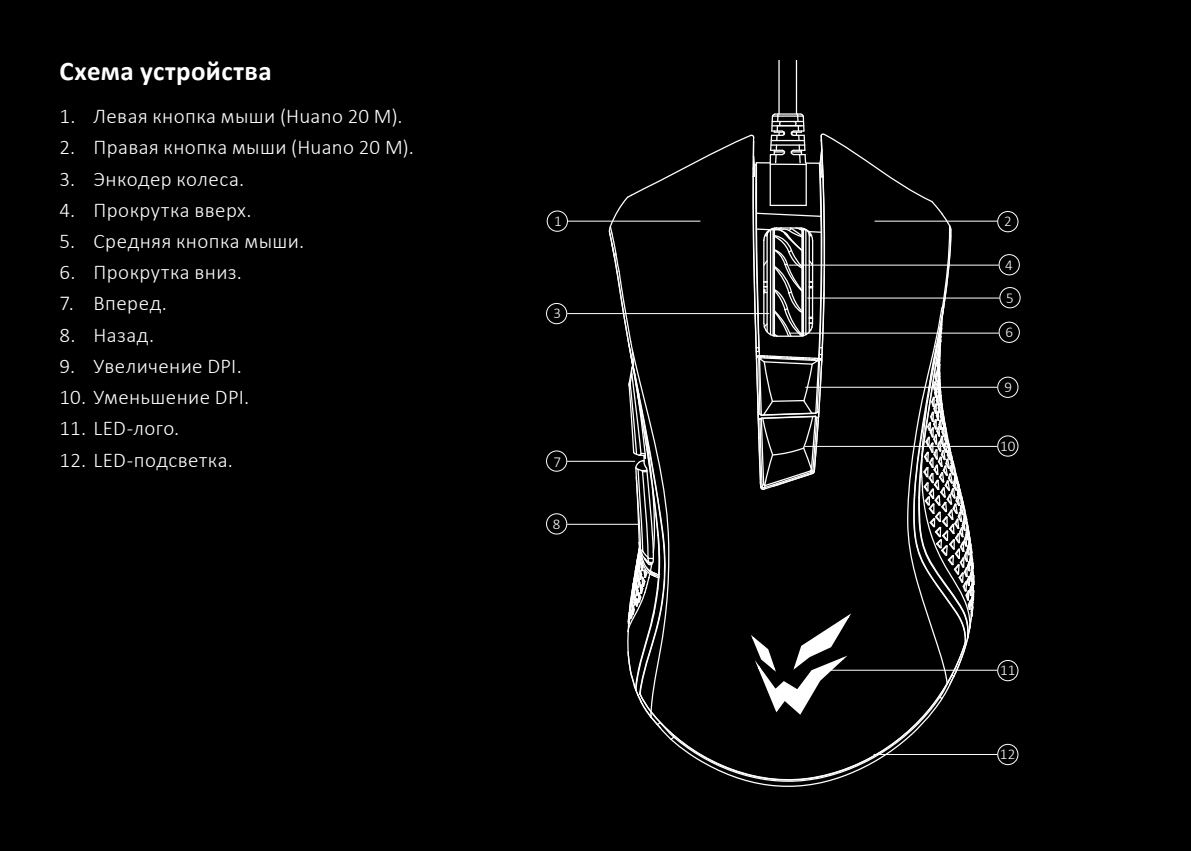
<style>
.page{position:relative;width:1191px;height:851px;background:#fff}
.page>*{position:absolute;margin:0;border:0;box-sizing:border-box;transform-origin:0 0}
.Подзаголовок{font:700 27px "Calibri";letter-spacing:.015em;color:#fff}
.t1{font:300 21px "Calibri";letter-spacing:.02em;color:#fff}
.Цифры_на_схемах{font:300 15px "Calibri";color:#fff}
</style>
<div class="page">
<div style="left:0;top:0;width:1191px;height:850px;background:#000"></div>
<hr style="left:567px;top:220px;width:133px;height:2px;background:#fff">
<div style="left:547px;top:210px;width:21px;height:21px;border:1px solid #fff;border-radius:50%"></div>
<hr style="left:567px;top:313px;width:202px;height:1px;background:#fff">
<div style="left:546px;top:303px;width:21px;height:21px;border:1px solid #fff;border-radius:50%"></div>
<div style="left:998px;top:254px;width:21px;height:21px;border:1px solid #fff;border-radius:50%"></div>
<div style="left:999px;top:287px;width:21px;height:21px;border:1px solid #fff;border-radius:50%"></div>
<hr style="left:567px;top:460px;width:68px;height:1px;background:#fff">
<div style="left:546px;top:450px;width:21px;height:21px;border:1px solid #fff;border-radius:50%"></div>
<hr style="left:874px;top:220px;width:123px;height:2px;background:#fff">
<div style="left:997px;top:211px;width:21px;height:21px;border:1px solid #fff;border-radius:50%"></div>
<div style="left:546px;top:513px;width:21px;height:21px;border:1px solid #fff;border-radius:50%"></div>
<hr style="left:789px;top:332px;width:209px;height:1px;background:#fff">
<div style="left:998px;top:322px;width:21px;height:21px;border:1px solid #fff;border-radius:50%"></div>
<hr style="left:807px;top:297px;width:192px;height:1px;background:#fff">
<hr style="left:567px;top:523px;width:72px;height:1px;background:#fff">
<div style="left:997px;top:660px;width:21px;height:21px;border:1px solid #fff;border-radius:50%"></div>
<div style="left:997px;top:435px;width:21px;height:21px;border:1px solid #fff;border-radius:50%"></div>
<div style="left:997px;top:377px;width:21px;height:21px;border:1px solid #fff;border-radius:50%"></div>
<div style="left:997px;top:743px;width:21px;height:21px;border:1px solid #fff;border-radius:50%"></div>
<hr style="left:805px;top:386px;width:192px;height:2px;background:#fff">
<hr style="left:805px;top:446px;width:192px;height:1px;background:#fff">
<hr style="left:826px;top:669px;width:171px;height:1px;background:#fff">
<hr style="left:873px;top:753px;width:124px;height:1px;background:#fff">
<hr style="left:789px;top:264px;width:209px;height:1px;background:#fff">
<svg style="left:608px;top:60px;width:367px;height:727px"></svg>
<p class="Подзаголовок" style="left:60px;top:52px;width:214px">Схема устройства</p>
<p class="t1" style="left:60px;top:103px;width:345px">1. Левая кнопка мыши (Huano 20 M).</p>
<p class="t1" style="left:60px;top:134px;width:356px">2. Правая кнопка мыши (Huano 20 M).</p>
<p class="t1" style="left:60px;top:165px;width:186px">3. Энкодер колеса.</p>
<p class="t1" style="left:60px;top:197px;width:194px">4. Прокрутка вверх.</p>
<p class="t1" style="left:60px;top:228px;width:246px">5. Средняя кнопка мыши.</p>
<p class="t1" style="left:60px;top:259px;width:184px">6. Прокрутка вниз.</p>
<p class="t1" style="left:60px;top:290px;width:109px">7. Вперед.</p>
<p class="t1" style="left:60px;top:321px;width:96px">8. Назад.</p>
<p class="t1" style="left:60px;top:353px;width:184px">9. Увеличение DPI.</p>
<p class="t1" style="left:60px;top:384px;width:191px">10. Уменьшение DPI.</p>
<p class="t1" style="left:60px;top:415px;width:121px">11. LED-лого.</p>
<p class="t1" style="left:60px;top:446px;width:175px">12. LED-подсветка.</p>
<p class="Цифры_на_схемах" style="left:554px;top:211px;width:9px">1</p>
<p class="Цифры_на_схемах" style="left:553px;top:304px;width:9px">3</p>
<p class="Цифры_на_схемах" style="left:553px;top:452px;width:9px">7</p>
<p class="Цифры_на_схемах" style="left:553px;top:514px;width:9px">8</p>
<p class="Цифры_на_схемах" style="left:1004px;top:212px;width:9px">2</p>
<p class="Цифры_на_схемах" style="left:1005px;top:255px;width:9px">4</p>
<p class="Цифры_на_схемах" style="left:1006px;top:288px;width:9px">5</p>
<p class="Цифры_на_схемах" style="left:1005px;top:323px;width:9px">6</p>
<p class="Цифры_на_схемах" style="left:1004px;top:377px;width:9px">9</p>
<p class="Цифры_на_схемах" style="left:1000px;top:436px;width:17px">10</p>
<p class="Цифры_на_схемах" style="left:1000px;top:660px;width:17px">11</p>
<p class="Цифры_на_схемах" style="left:999px;top:744px;width:17px">12</p>
</div>
